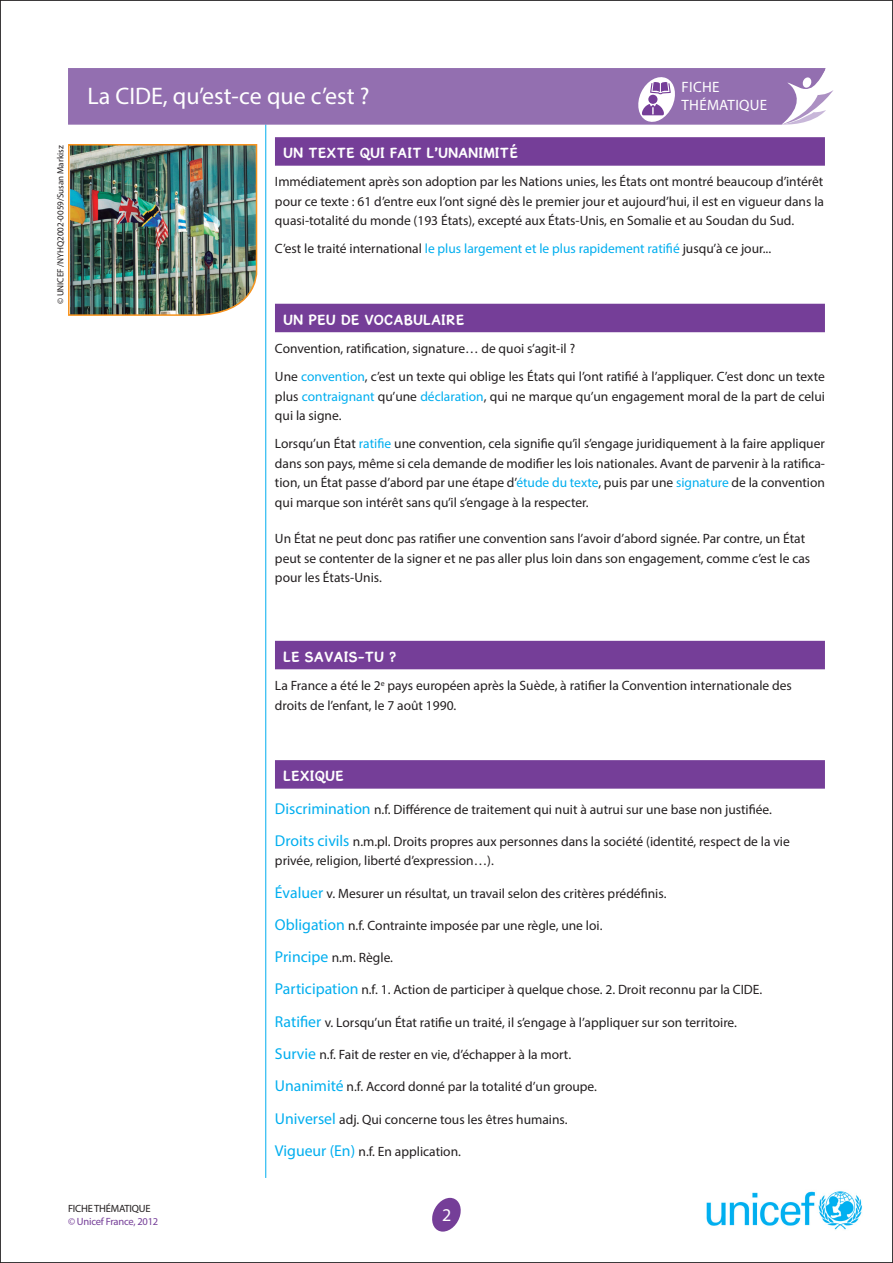
<style>
.page{position:relative;width:893px;height:1263px;background:#fff}
.page>*{position:absolute;margin:0;border:0;box-sizing:border-box;transform-origin:0 0}
.TITRE{font:24px "Myriad Pro";color:#fff}
.t1{font:18px "Myriad Pro";color:#fff}
.SOUS_TITRE{font:700 15px "Gosmick Sans";letter-spacing:.04em;color:#fff}
.t2{font:15px "Myriad Pro";letter-spacing:.02em;color:#fff}
.sous_sous_titre{font:13.5px/19.5px "Myriad Pro";color:#231f20}
.texte_courant{font:13.5px/19.5px "Myriad Pro";color:#231f20;text-align:justify}
.t3{font:10.5px "Myriad Pro";letter-spacing:-.02em;color:#753e98}
.t4{font:10.5px "Myriad Pro";letter-spacing:-.02em;color:#231f20}
.t5{font:9px "Myriad Pro";color:#231f20}
.s1{color:#00aeef}
.s2{font-size:15.75px;color:#00aeef}
</style>
<div class="page">
<svg style="left:432px;top:1198px;width:29px;height:33px"></svg>
<img style="left:706px;top:1191px;width:156px;height:39px">
<hr style="left:265px;top:124px;width:1px;height:1054px;background:#00aeef">
<div style="left:275px;top:137px;width:550px;height:29px;background:#753e98"></div>
<div style="left:275px;top:304px;width:550px;height:28px;background:#753e98"></div>
<div style="left:275px;top:641px;width:550px;height:28px;background:#753e98"></div>
<div style="left:275px;top:760px;width:550px;height:29px;background:#753e98"></div>
<img style="left:68px;top:144px;width:190px;height:172px">
<svg style="left:68px;top:68px;width:765px;height:60px;background:#9e7eb8"></svg>
<p class="t5" style="left:55px;top:304px;width:161px;rotate:-90deg">© UNICEF /NYHQ2002-0059/Susan Markisz</p>
<p class="TITRE" style="left:87px;top:81px;width:284px">La CIDE, qu’est-ce que c’est ?</p>
<p class="t2" style="left:681px;top:78px;width:39px">FICHE</p>
<p class="t2" style="left:681px;top:96px;width:87px">THÉMATIQUE</p>
<p class="SOUS_TITRE" style="left:283px;top:144px;width:236px">UN TEXTE QUI FAIT L’UNANIMITÉ</p>
<p class="sous_sous_titre" style="left:275px;top:172px;width:551px;text-align:justify">Immédiatement après son adoption par les Nations unies, les États ont montré beaucoup d’intérêt pour ce texte : 61 d’entre eux l’ont signé dès le premier jour et aujourd’hui, il est en vigueur dans la quasi-totalité du monde (193 États), excepté aux États-Unis, en Somalie et au Soudan du Sud.</p>
<p class="texte_courant" style="left:275px;top:239px;width:498px">C’est le traité international <span class="s1">le plus largement et le plus rapidement ratifié</span> jusqu’à ce jour...</p>
<p class="SOUS_TITRE" style="left:283px;top:311px;width:182px">UN PEU DE VOCABULAIRE</p>
<p class="sous_sous_titre" style="left:275px;top:338px;width:302px">Convention, ratification, signature… de quoi s’agit-il ?</p>
<p class="texte_courant" style="left:275px;top:366px;width:551px">Une <span class="s1">convention</span>, c’est un texte qui oblige les États qui l’ont ratifié à l’appliquer. C’est donc un texte plus <span class="s1">contraignant</span> qu’une <span class="s1">déclaration</span>, qui ne marque qu’un engagement moral de la part de celui qui la signe.</p>
<p class="texte_courant" style="left:275px;top:433px;width:551px">Lorsqu’un État <span class="s1">ratifie</span> une convention, cela signifie qu’il s’engage juridiquement à la faire appliquer dans son pays, même si cela demande de modifier les lois nationales. Avant de parvenir à la ratifica&shy;tion, un État passe d’abord par une étape d’<span class="s1">étude du texte</span>, puis par une <span class="s1">signature</span> de la convention qui marque son intérêt sans qu’il s’engage à la respecter.</p>
<p class="sous_sous_titre" style="left:275px;top:528px;width:537px">Un État ne peut donc pas ratifier une convention sans l’avoir d’abord signée. Par contre, un État peut se contenter de la signer et ne pas aller plus loin dans son engagement, comme c’est le cas pour les États-Unis.</p>
<p class="SOUS_TITRE" style="left:283px;top:648px;width:114px">LE SAVAIS-TU ?</p>
<p class="sous_sous_titre" style="left:275px;top:676px;width:518px">La France a été le 2<sup>e</sup> pays européen après la Suède, à ratifier la Convention internationale des droits de l’enfant, le 7 août 1990.</p>
<p class="SOUS_TITRE" style="left:283px;top:767px;width:62px">LEXIQUE</p>
<p class="sous_sous_titre" style="left:275px;top:799px;width:499px"><span class="s2">Discrimination</span> n.f. Différence de traitement qui nuit à autrui sur une base non justifiée.</p>
<p class="sous_sous_titre" style="left:275px;top:831px;width:516px"><span class="s2">Droits civils</span> n.m.pl. Droits propres aux personnes dans la société (identité, respect de la vie privée, religion, liberté d’expression…).</p>
<p class="sous_sous_titre" style="left:275px;top:883px;width:393px"><span class="s2">Évaluer</span> v. Mesurer un résultat, un travail selon des critères prédéfinis.</p>
<p class="sous_sous_titre" style="left:275px;top:915px;width:329px"><span class="s2">Obligation</span> n.f. Contrainte imposée par une règle, une loi.</p>
<p class="sous_sous_titre" style="left:275px;top:948px;width:120px"><span class="s2">Principe</span> n.m. Règle.</p>
<p class="sous_sous_titre" style="left:275px;top:980px;width:489px"><span class="s2">Participation</span> n.f. 1. Action de participer à quelque chose. 2. Droit reconnu par la CIDE.</p>
<p class="sous_sous_titre" style="left:275px;top:1012px;width:463px"><span class="s2">Ratifier</span> v. Lorsqu’un État ratifie un traité, il s’engage à l’appliquer sur son territoire.</p>
<p class="sous_sous_titre" style="left:275px;top:1044px;width:298px"><span class="s2">Survie</span> n.f. Fait de rester en vie, d’échapper à la mort.</p>
<p class="sous_sous_titre" style="left:275px;top:1077px;width:324px"><span class="s2">Unanimité</span> n.f. Accord donné par la totalité d’un groupe.</p>
<p class="sous_sous_titre" style="left:275px;top:1109px;width:294px"><span class="s2">Universel</span> adj. Qui concerne tous les êtres humains.</p>
<p class="sous_sous_titre" style="left:275px;top:1141px;width:188px"><span class="s2">Vigueur (En)</span> n.f. En application.</p>
<p class="t4" style="left:68px;top:1202px;width:84px">FICHE THÉMATIQUE</p>
<p class="t3" style="left:68px;top:1215px;width:92px">© Unicef France, 2012</p>
<h2 class="t1" style="left:442px;top:1204px;width:11px">2</h2>
</div>
